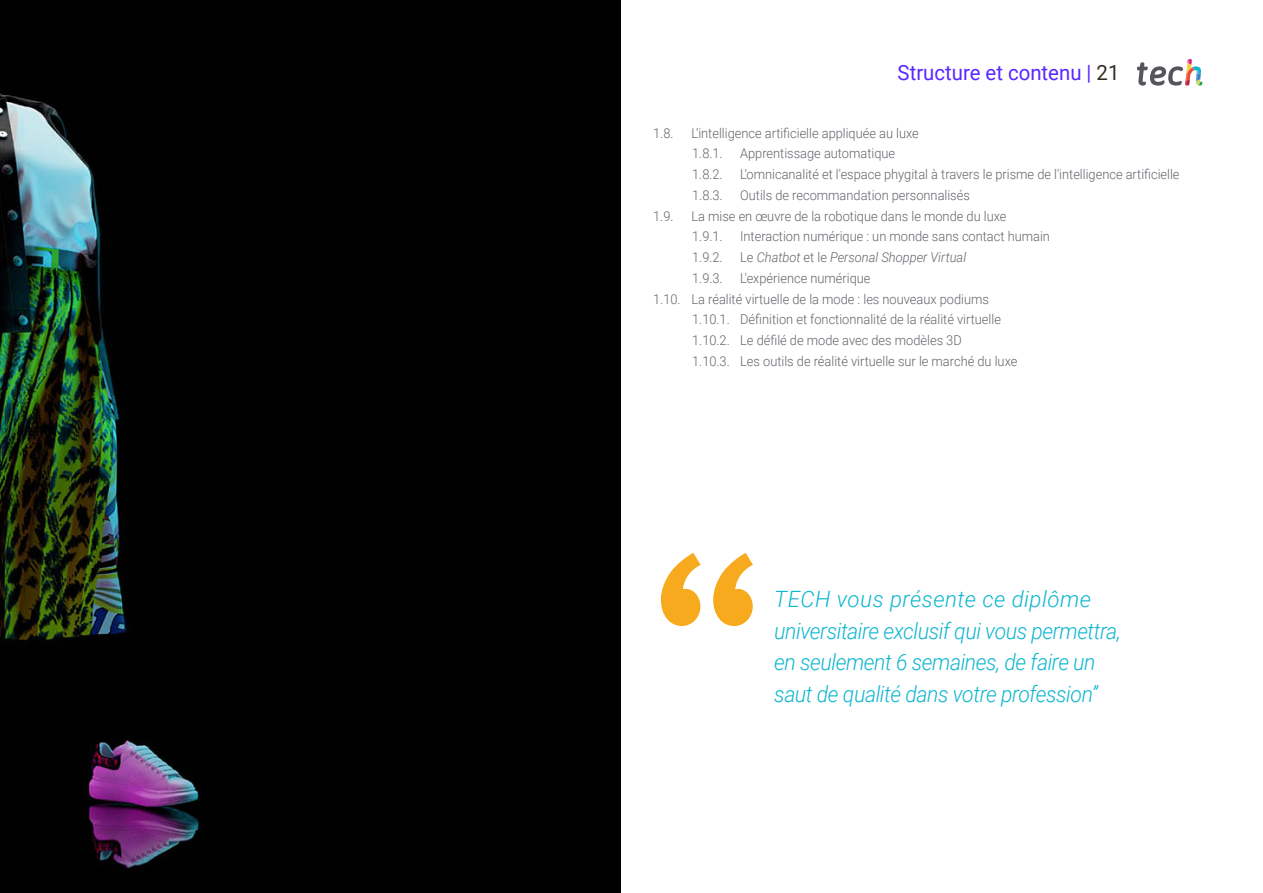
<style>
.page{position:relative;width:1263px;height:893px;background:#fff}
.page>*{position:absolute;margin:0;border:0;box-sizing:border-box;transform-origin:0 0}
.t1{font:italic 300 22.5px/31.5px "Roboto";letter-spacing:-.02em;color:#0fb6cf}
.t2{font:21px "Roboto";color:#5927ff}
.t3{font:300 13.5px/20.7px "Roboto";color:#61646a;scale:.95 1}
.t4{font:italic 300 13.5px "Roboto";color:#61646a;scale:.95 1}
.s1{color:#312e20}
.s2{font-style:normal}
</style>
<div class="page">
<img style="left:0;top:0;width:621px;height:893px">
<svg style="left:661px;top:553px;width:92px;height:73px"></svg>
<svg style="left:1137px;top:59px;width:65px;height:27px"></svg>
<h2 class="t2" style="left:898px;top:57px;width:223px">Structure et contenu | <span class="s1">21</span></h2>
<p class="t3" style="left:653px;top:122px;width:23px">1.8.</p>
<p class="t3" style="left:691px;top:122px;width:241px">L’intelligence artificielle appliquée au luxe<br>1.8.1.</p>
<p class="t3" style="left:740px;top:143px;width:165px">Apprentissage automatique</p>
<p class="t3" style="left:692px;top:164px;width:34px">1.8.2.</p>
<p class="t3" style="left:740px;top:164px;width:464px">L'omnicanalité et l'espace phygital à travers le prisme de l'intelligence artificielle</p>
<p class="t3" style="left:692px;top:184px;width:34px">1.8.3.</p>
<p class="t3" style="left:740px;top:184px;width:243px">Outils de recommandation personnalisés</p>
<p class="t3" style="left:653px;top:205px;width:23px">1.9.</p>
<p class="t3" style="left:691px;top:205px;width:333px">La mise en œuvre de la robotique dans le monde du luxe<br>1.9.1.</p>
<p class="t3" style="left:740px;top:226px;width:327px">Interaction numérique : un monde sans contact humain</p>
<p class="t3" style="left:692px;top:247px;width:34px">1.9.2.</p>
<p class="t4" style="left:740px;top:248px;width:239px"><span class="s2">Le</span> Chatbot <span class="s2">et le</span> Personal Shopper Virtual</p>
<p class="t3" style="left:692px;top:267px;width:34px">1.9.3.</p>
<p class="t3" style="left:740px;top:267px;width:139px">L'expérience numérique</p>
<p class="t3" style="left:653px;top:288px;width:355px">1.10. La réalité virtuelle de la mode : les nouveaux podiums</p>
<p class="t3" style="left:692px;top:309px;width:326px">1.10.1. Définition et fonctionnalité de la réalité virtuelle</p>
<p class="t3" style="left:692px;top:330px;width:285px">1.10.2. Le défilé de mode avec des modèles 3D</p>
<p class="t3" style="left:692px;top:350px;width:344px">1.10.3. Les outils de réalité virtuelle sur le marché du luxe</p>
<h1 class="t1" style="left:774px;top:583px;width:348px">TECH vous présente ce diplôme universitaire exclusif qui vous permettra, en seulement 6 semaines, de faire un saut de qualité dans votre profession’’</h1>
</div>
